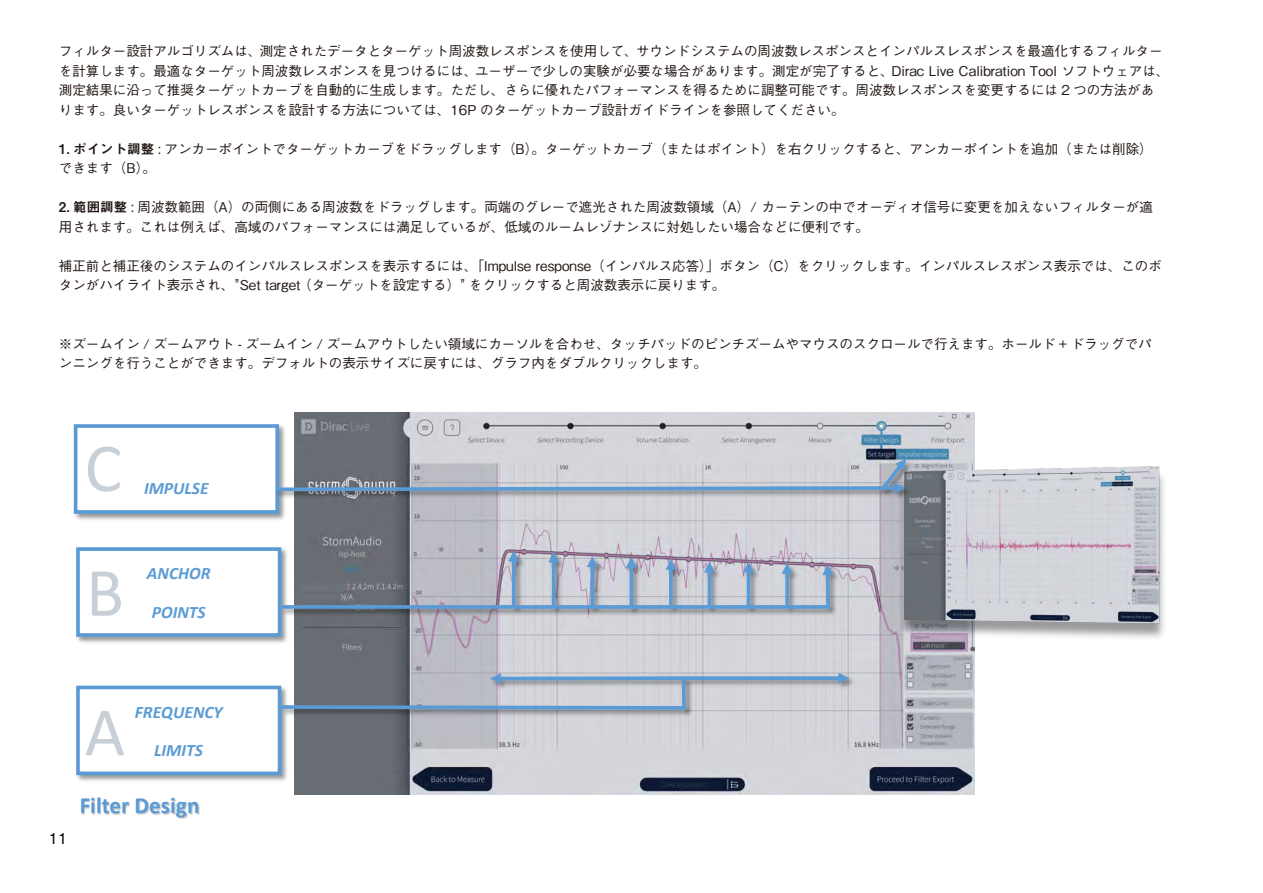
<style>
.page{position:relative;width:1263px;height:893px;background:#fff}
.page>*{position:absolute;margin:0;border:0;box-sizing:border-box;transform-origin:0 0}
.t1{font:69.9px "Calibri";color:#c8cfd7}
.t2{font:69.75px "Calibri";color:#c8cfd7}
.t3{font:700 23.25px "Calibri";color:#5b9bd5}
.t4{font:italic 700 17.4px "Calibri";color:#5b9bd5}
.t5{font:500 15px "Gothic BBB Pro";color:#000}
.t6{font:500 13.5px/19.5px "Gothic BBB Pro";color:#231815}
.s1{font-family:"Midashi Go Pro MB31";font-weight:400}
</style>
<div class="page">
<img style="left:295px;top:413px;width:679px;height:381px">
<img style="left:893px;top:464px;width:271px;height:183px">
<img style="left:76px;top:685px;width:211px;height:96px">
<div style="left:76px;top:686px;width:205px;height:89px;background:#fff;border:4px solid #5b9bd5"></div>
<img style="left:73px;top:424px;width:212px;height:96px">
<div style="left:74px;top:424px;width:205px;height:90px;background:#fff;border:4px solid #5b9bd5"></div>
<img style="left:77px;top:547px;width:210px;height:96px">
<div style="left:76px;top:547px;width:205px;height:90px;background:#fff;border:4px solid #5b9bd5"></div>
<img style="left:878px;top:445px;width:49px;height:55px">
<img style="left:274px;top:474px;width:652px;height:34px">
<svg style="left:276px;top:459px;width:630px;height:34px;background:#adb5c1"></svg>
<img style="left:814px;top:551px;width:34px;height:66px">
<svg style="left:822px;top:564px;width:11px;height:38px"></svg>
<img style="left:774px;top:549px;width:33px;height:53px">
<svg style="left:782px;top:563px;width:11px;height:39px"></svg>
<img style="left:735px;top:548px;width:34px;height:54px">
<svg style="left:743px;top:562px;width:11px;height:40px"></svg>
<img style="left:696px;top:548px;width:34px;height:54px">
<svg style="left:704px;top:562px;width:11px;height:40px"></svg>
<img style="left:657px;top:545px;width:34px;height:57px">
<svg style="left:665px;top:559px;width:11px;height:43px"></svg>
<img style="left:618px;top:543px;width:34px;height:59px">
<svg style="left:626px;top:557px;width:11px;height:45px"></svg>
<img style="left:579px;top:543px;width:33px;height:59px">
<svg style="left:587px;top:556px;width:11px;height:46px"></svg>
<img style="left:540px;top:538px;width:34px;height:64px">
<svg style="left:548px;top:552px;width:11px;height:50px"></svg>
<img style="left:500px;top:537px;width:34px;height:65px">
<svg style="left:508px;top:551px;width:11px;height:51px"></svg>
<img style="left:279px;top:602px;width:562px;height:16px">
<svg style="left:282px;top:605px;width:548px;height:4px;background:#609ad0"></svg>
<img style="left:477px;top:665px;width:204px;height:8px">
<img style="left:279px;top:712px;width:417px;height:7px">
<img style="left:681px;top:665px;width:188px;height:33px">
<svg style="left:278px;top:673px;width:571px;height:39px;background:#a5afbc"></svg>
<img style="left:81px;top:798px;width:119px;height:21px">
<p class="t6" style="left:59px;top:40px;width:1112px">フィルター設計アルゴリズムは、測定されたデータとターゲット周波数レスポンスを使用して、サウンドシステムの周波数レスポンスとインパルスレスポンスを最適化するフィルターを計算します。最適なターゲット周波数レスポンスを見つけるには、ユーザーで少しの実験が必要な場合があります。測定が完了すると、Dirac Live Calibration Tool ソフトウェアは、測定結果に沿って推奨ターゲットカーブを自動的に生成します。ただし、さらに優れたパフォーマンスを得るために調整可能です。周波数レスポンスを変更するには 2 つの方法があります。良いターゲットレスポンスを設計する方法については、16P のターゲットカーブ設計ガイドラインを参照してください。</p>
<p class="t6" style="left:59px;top:137px;width:1095px"><span class="s1">1. ポイント調整</span> : アンカーポイントでターゲットカーブをドラッグします（B）。ターゲットカーブ（またはポイント）を右クリックすると、アンカーポイントを追加（または削除）できます（B）。</p>
<p class="t6" style="left:59px;top:196px;width:1095px"><span class="s1">2. 範囲調整</span> : 周波数範囲（A）の両側にある周波数をドラッグします。両端のグレーで遮光された周波数領域（A）/ カーテンの中でオーディオ信号に変更を加えないフィルターが適用されます。これは例えば、高域のパフォーマンスには満足しているが、低域のルームレゾナンスに対処したい場合などに便利です。</p>
<p class="t6" style="left:59px;top:254px;width:1104px">補正前と補正後のシステムのインパルスレスポンスを表示するには、「Impulse response（インパルス応答）」ボタン（C）をクリックします。インパルスレスポンス表示では、このボタンがハイライト表示され、"Set target （ターゲットを設定する）" をクリックすると周波数表示に戻ります。</p>
<p class="t6" style="left:59px;top:332px;width:1094px">※ズームイン / ズームアウト - ズームイン / ズームアウトしたい領域にカーソルを合わせ、タッチパッドのピンチズームやマウスのスクロールで行えます。ホールド + ドラッグでパンニングを行うことができます。デフォルトの表示サイズに戻すには、グラフ内をダブルクリックします。</p>
<h2 class="t2" style="left:85px;top:424px;width:39px">C</h2>
<p class="t4" style="left:144px;top:477px;width:66px">IMPULSE</p>
<h1 class="t1" style="left:86px;top:548px;width:39px">B</h1>
<p class="t4" style="left:147px;top:562px;width:65px">ANCHOR</p>
<p class="t4" style="left:152px;top:601px;width:55px">POINTS</p>
<h2 class="t2" style="left:85px;top:688px;width:42px">A</h2>
<p class="t4" style="left:135px;top:701px;width:89px">FREQUENCY</p>
<p class="t4" style="left:154px;top:739px;width:50px">LIMITS</p>
<p class="t5" style="left:49px;top:826px;width:20px">11</p>
<h3 class="t3" style="left:80px;top:790px;width:121px">Filter Design</h3>
</div>
